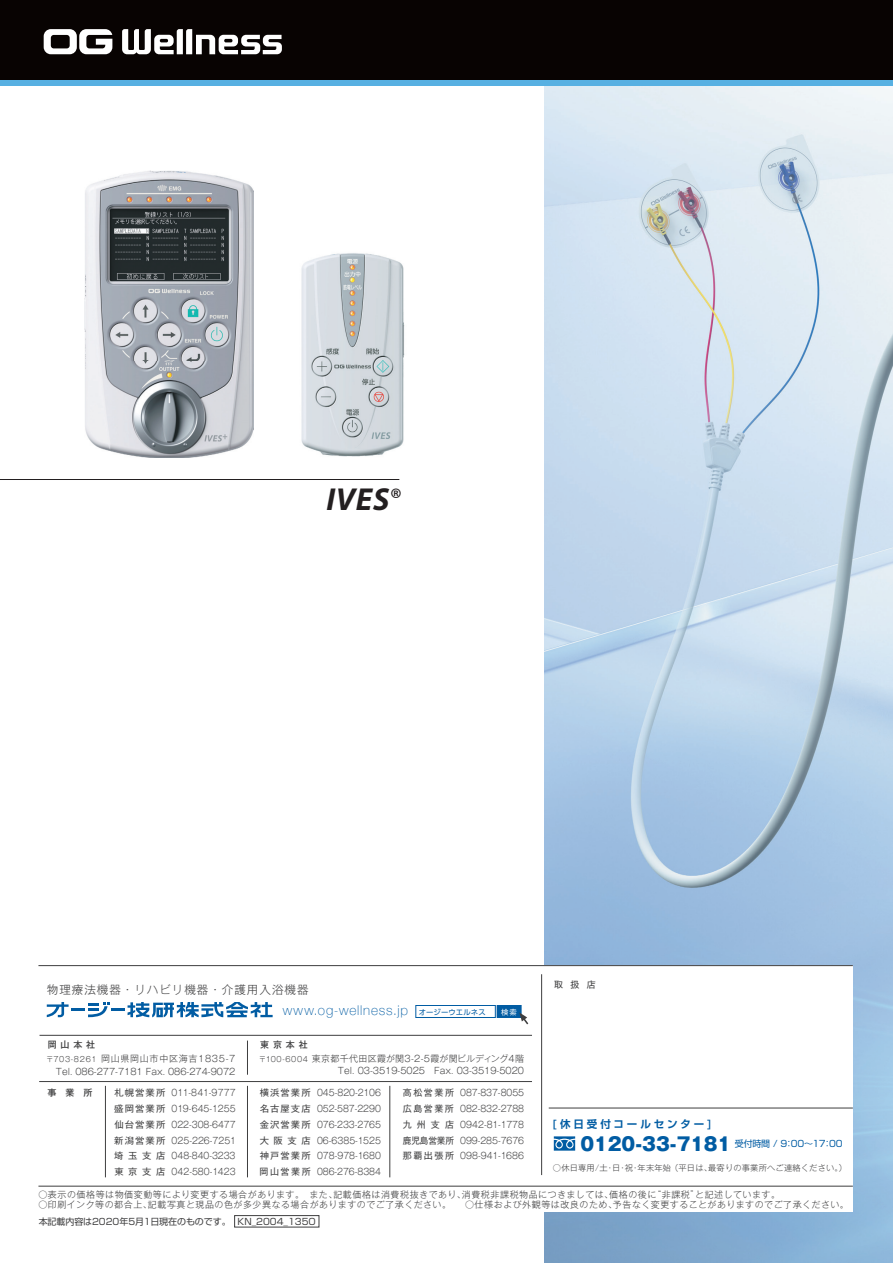
<style>
.page{position:relative;width:893px;height:1263px;background:#fff}
.page>*{position:absolute;margin:0;border:0;box-sizing:border-box;transform-origin:0 0}
.t1{font:italic 700 31.8px "Myriad";color:#231f20}
.t2{font:italic 700 21.3px "Myriad";color:#231f20}
.t3{font:800 18.15px "Gothic MB101 Pro";letter-spacing:-.005em;color:#015ca3}
.t4{font:100 13.5px "Helvetica Neue";letter-spacing:.06em;color:#015ca3}
.t5{font:300 11.4px "Gothic MB101 Pro";letter-spacing:.09em;color:#3e3e3f}
.t6{font:700 10.5px "Shin Go Pro De";letter-spacing:.28em;color:#015ca3}
.t7{font:300 9px/15.8px "Gothic MB101 Pro";letter-spacing:.035em;color:#3e3e3f;text-align:justify;scale:.95 1}
.t8{font:300 9px "Gothic MB101 Pro";letter-spacing:.055em;color:#3e3e3f}
.t9{font:300 9px "Gothic MB101 Pro";color:#3e3e3f}
.t10{font:9px/15.8px "Gothic MB101 Pro";letter-spacing:.12em;color:#3e3e3f;text-align:justify}
.t11{font:300 9px "Gothic MB101 Pro";letter-spacing:.035em;color:#3e3e3f}
.t12{font:9px "Shin Go Pro";color:#3e3e3f}
.t13{font:9px/15.8px "Gothic MB101 Pro";letter-spacing:.12em;color:#3e3e3f;text-align:justify;scale:1.04 1}
.t14{font:300 9px "Gothic MB101 Pro";letter-spacing:.015em;color:#3e3e3f}
.t15{font:300 9px "Gothic MB101 Pro";letter-spacing:.08em;color:#3e3e3f}
.t16{font:9px "Shin Go Pro";letter-spacing:-.025em;color:#015ca3}
.t17{font:300 9px "Gothic MB101 Pro";letter-spacing:.06em;color:#3e3e3f}
.t18{font:500 9px "Gothic MB101 Pro";letter-spacing:.425em;color:#3e3e3f}
.t19{font:300 8.25px "Gothic MB101 Pro";letter-spacing:.02em;color:#3e3e3f}
.t20{font:300 7.5px "Gothic MB101 Pro";letter-spacing:.095em;color:#3e3e3f}
.t21{font:7.35px "UD Shin Go Pro";letter-spacing:.01em;color:#015ca3}
.t22{font:7.35px "Gothic MB101 Pro";color:#fff}
</style>
<div class="page">
<img style="left:545px;top:85px;width:348px;height:1178px">
<div style="left:0;top:0;width:893px;height:81px;background:#080302"></div>
<div style="left:0;top:80px;width:893px;height:5px;background:#57b0e2"></div>
<svg style="left:44px;top:29px;width:68px;height:25px"></svg>
<svg style="left:122px;top:29px;width:160px;height:25px"></svg>
<img style="left:301px;top:253px;width:104px;height:204px">
<hr style="left:0;top:479px;width:399px;height:1px;background:#231f20">
<img style="left:85px;top:170px;width:169px;height:288px">
<div style="left:38px;top:965px;width:815px;height:247px;background:#fff"></div>
<div style="left:415px;top:1005px;width:81px;height:13px;border:1px solid #015ca3"></div>
<div style="left:497px;top:1005px;width:24px;height:12px;background:#015ca3"></div>
<div style="left:497px;top:1005px;width:24px;height:13px;border:1px solid #015ca3"></div>
<svg style="left:519px;top:1012px;width:9px;height:12px"></svg>
<svg style="left:47px;top:1002px;width:226px;height:15px"></svg>
<hr style="left:39px;top:1081px;width:493px;height:1px;background:#3e3e3f">
<hr style="left:390px;top:1086px;width:1px;height:91px;background:#3e3e3f">
<hr style="left:247px;top:1086px;width:1px;height:91px;background:#3e3e3f">
<hr style="left:105px;top:1086px;width:1px;height:91px;background:#3e3e3f">
<hr style="left:541px;top:974px;width:1px;height:201px;background:#3e3e3f">
<svg style="left:554px;top:1136px;width:21px;height:15px"></svg>
<hr style="left:247px;top:1040px;width:1px;height:35px;background:#3e3e3f">
<hr style="left:40px;top:1035px;width:492px;height:1px;background:#3e3e3f">
<hr style="left:38px;top:965px;width:815px;height:1px;background:#3e3e3f">
<hr style="left:38px;top:1186px;width:815px;height:1px;background:#3e3e3f">
<hr style="left:549px;top:1108px;width:304px;height:1px;background:#3e3e3f">
<div style="left:234px;top:1215px;width:85px;height:12px;border:1px solid #3e3e3f"></div>
<h2 class="t2" style="left:390px;top:484px;width:13px">R</h2>
<h1 class="t1" style="left:326px;top:483px;width:64px">IVES</h1>
<p class="t5" style="left:47px;top:980px;width:263px">物理療法機器・リハビリ機器・介護用入浴機器</p>
<p class="t18" style="left:48px;top:1037px;width:49px">岡山本社</p>
<h3 class="t4" style="left:283px;top:1000px;width:127px">www.og-wellness j p.</h3>
<p class="t18" style="left:260px;top:1037px;width:49px">東京本社</p>
<p class="t21" style="left:419px;top:1006px;width:69px">オージーウエルネス</p>
<p class="t22" style="left:501px;top:1006px;width:17px">検索</p>
<p class="t15" style="left:101px;top:1051px;width:136px">岡山県岡山市中区海吉1835-7</p>
<p class="t20" style="left:46px;top:1053px;width:52px">〒703-8261</p>
<p class="t9" style="left:56px;top:1063px;width:181px">Tel. 086-277-7181 Fax. 086-274-9072</p>
<p class="t14" style="left:312px;top:1051px;width:214px">東京都千代田区霞が関3-2-5霞が関ビルディング4階</p>
<p class="t20" style="left:259px;top:1053px;width:51px">〒100-6004</p>
<p class="t9" style="left:338px;top:1063px;width:188px">Tel. 03-3519-5025　Fax. 03-3519-5020</p>
<p class="t18" style="left:47px;top:1085px;width:46px">事業所</p>
<p class="t13" style="left:114px;top:1084px;width:51px">札幌営業所盛岡営業所仙台営業所新潟営業所埼玉支店東京支店</p>
<p class="t7" style="left:172px;top:1084px;width:69px">011-841-9777<br>019-645-1255<br>022-308-6477<br>025-226-7251<br>048-840-3233<br>042-580-1423</p>
<p class="t7" style="left:317px;top:1084px;width:69px">045-820-2106<br>052-587-2290<br>076-233-2765<br>06-6385-1525<br>078-978-1680<br>086-276-8384</p>
<p class="t7" style="left:460px;top:1084px;width:69px">087-837-8055<br>082-832-2788<br>0942-81-1778<br>099-285-7676<br>098-941-1686</p>
<p class="t10" style="left:260px;top:1084px;width:53px">横浜営業所名古屋支店金沢営業所大阪支店神戸営業所岡山営業所</p>
<p class="t10" style="left:403px;top:1084px;width:53px">高松営業所広島営業所九州支店鹿児島営業所那覇出張所</p>
<p class="t10" style="left:554px;top:975px;width:43px">取扱店</p>
<p class="t6" style="left:552px;top:1116px;width:161px">[休日受付コールセンター [</p>
<h3 class="t3" style="left:581px;top:1128px;width:152px">0120-33-7181</h3>
<p class="t19" style="left:708px;top:1161px;width:141px">最寄りの事業所へご連絡ください (。</p>
<p class="t16" style="left:735px;top:1136px;width:109px">受付時間 / 9：00~17：00</p>
<p class="t19" style="left:638px;top:1161px;width:76px">年末年始（平日は、</p>
<p class="t19" style="left:553px;top:1161px;width:56px">○休日専用土/</p>
<p class="t19" style="left:625px;top:1161px;width:10px">祝</p>
<p class="t19" style="left:612px;top:1161px;width:10px">日</p>
<p class="t19" style="left:606px;top:1161px;width:10px">・</p>
<p class="t19" style="left:618px;top:1161px;width:10px">・</p>
<p class="t19" style="left:631px;top:1161px;width:10px">・</p>
<p class="t8" style="left:38px;top:1187px;width:300px">○表示の価格等は物価変動等により変更する場合があります。　また、</p>
<p class="t17" style="left:333px;top:1187px;width:134px">記載価格は消費税抜きであり、</p>
<p class="t11" style="left:609px;top:1187px;width:49px">価格の後に</p>
<p class="t8" style="left:462px;top:1187px;width:153px">消費税非課税物品につきましては、</p>
<p class="t11" style="left:652px;top:1187px;width:49px">“非課税”</p>
<p class="t8" style="left:695px;top:1187px;width:86px">と記述しています。</p>
<p class="t8" style="left:148px;top:1197px;width:471px">記載写真と現品の色が多少異なる場合がありますのでご了承ください。　　○仕様および外観等は改良のため、</p>
<p class="t8" style="left:38px;top:1197px;width:115px">○印刷インク等の都合上、</p>
<p class="t11" style="left:613px;top:1197px;width:238px">予告なく変更することがありますのでご了承ください。</p>
<p class="t12" style="left:39px;top:1214px;width:193px">本記載内容は2020年5月1日現在のものです。</p>
<p class="t12" style="left:238px;top:1214px;width:80px">KN_2004_135O</p>
</div>
